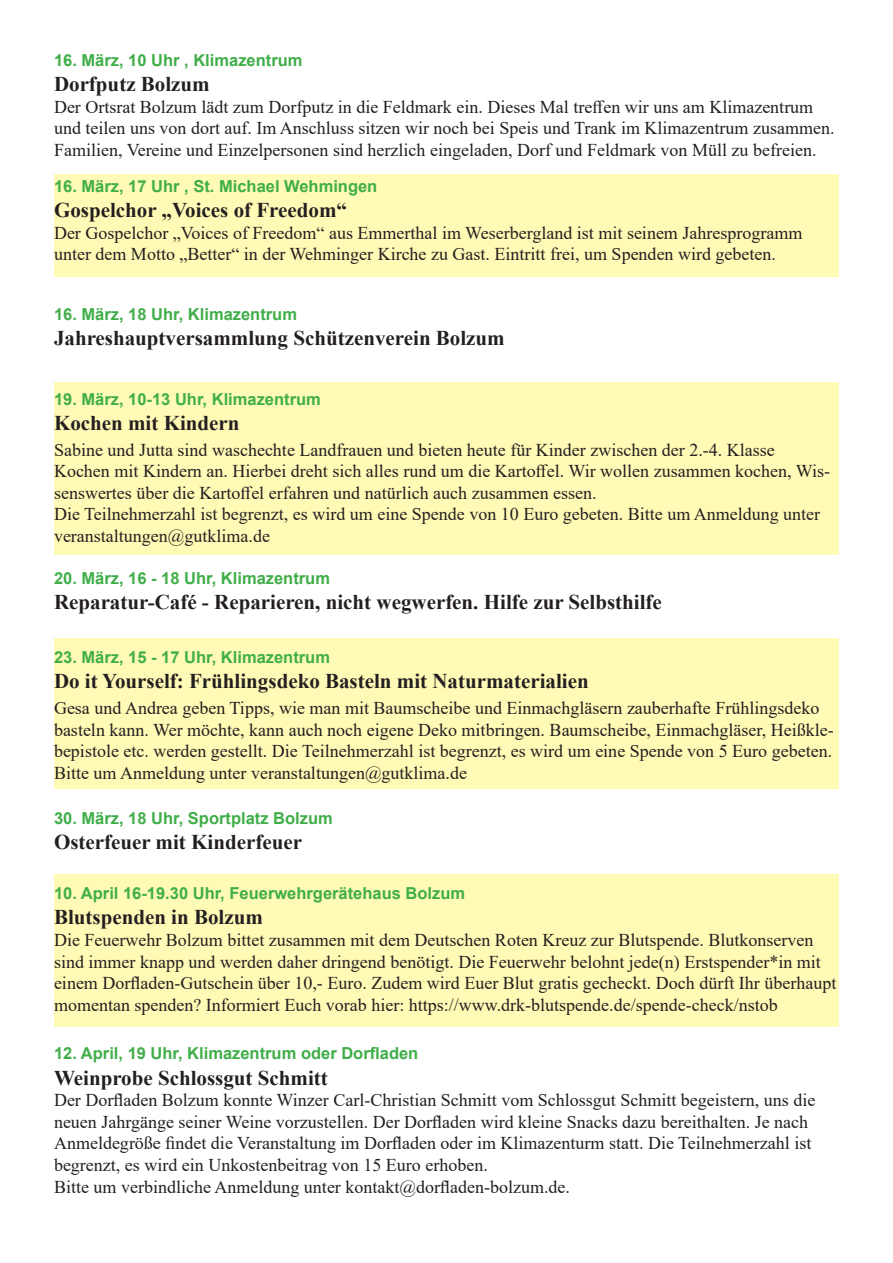
<style>
.page{position:relative;width:893px;height:1263px;background:#fff}
.page>*{position:absolute;margin:0;border:0;box-sizing:border-box;transform-origin:0 0}
.t1{font:700 21px "Times New Roman";color:#231f20}
.t2{font:18px/21.6px "Times New Roman";color:#231f20}
.t3{font:700 16.5px "Arial";color:#40ae49}
</style>
<div class="page">
<div style="left:54px;top:638px;width:785px;height:151px;background:#fffab5"></div>
<div style="left:54px;top:874px;width:785px;height:153px;background:#fffab5"></div>
<div style="left:54px;top:174px;width:785px;height:102px;background:#fffab5"></div>
<div style="left:54px;top:383px;width:785px;height:172px;background:#fffab5"></div>
<p class="t3" style="left:54px;top:49px;width:250px">16. März, 10 Uhr , Klimazentrum</p>
<p class="t1" style="left:54px;top:69px;width:157px">Dorfputz Bolzum</p>
<p class="t2" style="left:54px;top:95px;width:782px">Der Ortsrat Bolzum lädt zum Dorfputz in die Feldmark ein. Dieses Mal treffen wir uns am Klimazentrum und teilen uns von dort auf. Im Anschluss sitzen wir noch bei Speis und Trank im Klimazentrum zusammen.<br>Familien, Vereine und Einzelpersonen sind herzlich eingeladen, Dorf und Feldmark von Müll zu befreien.</p>
<p class="t3" style="left:54px;top:175px;width:325px">16. März, 17 Uhr , St. Michael Wehmingen</p>
<p class="t1" style="left:54px;top:195px;width:294px">Gospelchor „Voices of Freedom“</p>
<p class="t2" style="left:54px;top:221px;width:750px">Der Gospelchor „Voices of Freedom“ aus Emmerthal im Weserbergland ist mit seinem Jahresprogramm unter dem Motto „Better“ in der Wehminger Kirche zu Gast. Eintritt frei, um Spenden wird gebeten.</p>
<p class="t3" style="left:54px;top:302px;width:244px">16. März, 18 Uhr, Klimazentrum</p>
<p class="t1" style="left:54px;top:323px;width:452px">Jahreshauptversammlung Schützenverein Bolzum</p>
<p class="t3" style="left:54px;top:387px;width:268px">19. März, 10-13 Uhr, Klimazentrum</p>
<p class="t1" style="left:54px;top:408px;width:187px">Kochen mit Kindern</p>
<p class="t2" style="left:54px;top:438px;width:778px">Sabine und Jutta sind waschechte Landfrauen und bieten heute für Kinder zwischen der 2.-4. Klasse<br>Kochen mit Kindern an. Hierbei dreht sich alles rund um die Kartoffel. Wir wollen zusammen kochen, Wis&shy;senswertes über die Kartoffel erfahren und natürlich auch zusammen essen.</p>
<p class="t2" style="left:54px;top:503px;width:768px">Die Teilnehmerzahl ist begrenzt, es wird um eine Spende von 10 Euro gebeten. Bitte um Anmeldung unter veranstaltungen@gutklima.de</p>
<p class="t3" style="left:54px;top:566px;width:278px">20. März, 16 - 18 Uhr, Klimazentrum</p>
<p class="t1" style="left:54px;top:587px;width:609px">Reparatur-Café - Reparieren, nicht wegwerfen. Hilfe zur Selbsthilfe</p>
<p class="t3" style="left:54px;top:646px;width:278px">23. März, 15 - 17 Uhr, Klimazentrum</p>
<p class="t1" style="left:54px;top:666px;width:536px">Do it Yourself: Frühlingsdeko Basteln mit Naturmaterialien</p>
<p class="t2" style="left:54px;top:697px;width:781px">Gesa und Andrea geben Tipps, wie man mit Baumscheibe und Einmachgläsern zauberhafte Frühlingsdeko basteln kann. Wer möchte, kann auch noch eigene Deko mitbringen. Baumscheibe, Einmachgläser, Heißkle&shy;bepistole etc. werden gestellt. Die Teilnehmerzahl ist begrenzt, es wird um eine Spende von 5 Euro gebeten.<br>Bitte um Anmeldung unter veranstaltungen@gutklima.de</p>
<p class="t3" style="left:54px;top:806px;width:280px">30. März, 18 Uhr, Sportplatz Bolzum</p>
<p class="t1" style="left:54px;top:827px;width:250px">Osterfeuer mit Kinderfeuer</p>
<p class="t3" style="left:54px;top:882px;width:413px">10. April 16-19.30 Uhr, Feuerwehrgerätehaus Bolzum</p>
<p class="t1" style="left:54px;top:902px;width:210px">Blutspenden in Bolzum</p>
<p class="t2" style="left:54px;top:928px;width:784px">Die Feuerwehr Bolzum bittet zusammen mit dem Deutschen Roten Kreuz zur Blutspende. Blutkonserven sind immer knapp und werden daher dringend benötigt. Die Feuerwehr belohnt jede(n) Erstspender*in mit einem Dorfladen-Gutschein über 10,- Euro. Zudem wird Euer Blut gratis gecheckt. Doch dürft Ihr überhaupt momentan spenden? Informiert Euch vorab hier: https://www.drk-blutspende.de/spende-check/nstob</p>
<p class="t3" style="left:54px;top:1042px;width:366px">12. April, 19 Uhr, Klimazentrum oder Dorfladen</p>
<p class="t1" style="left:54px;top:1062px;width:275px">Weinprobe Schlossgut Schmitt</p>
<p class="t2" style="left:54px;top:1089px;width:763px">Der Dorfladen Bolzum konnte Winzer Carl-Christian Schmitt vom Schlossgut Schmitt begeistern, uns die neuen Jahrgänge seiner Weine vorzustellen. Der Dorfladen wird kleine Snacks dazu bereithalten. Je nach Anmeldegröße findet die Veranstaltung im Dorfladen oder im Klimazenturm statt. Die Teilnehmerzahl ist begrenzt, es wird ein Unkostenbeitrag von 15 Euro erhoben.<br>Bitte um verbindliche Anmeldung unter kontakt@dorfladen-bolzum.de.</p>
</div>
